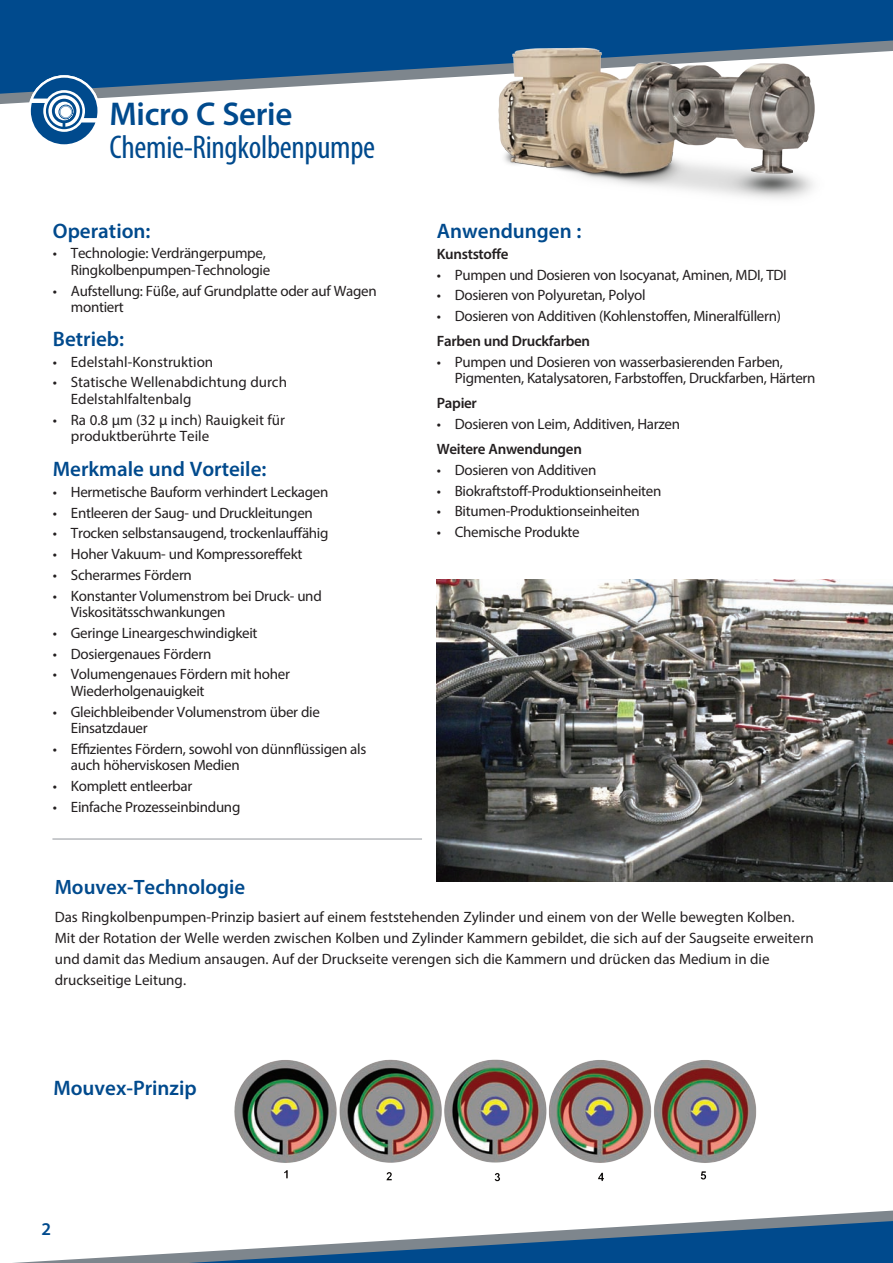
<style>
.page{position:relative;width:893px;height:1263px;background:#fff}
.page>*{position:absolute;margin:0;border:0;box-sizing:border-box;transform-origin:0 0}
.t1{font:condensed 33px "Myriad Pro";letter-spacing:-.01em;color:#004a8d}
.t2{font:600 33px "Myriad Pro";letter-spacing:-.01em;color:#004a8d}
.t3{font:600 21px "Myriad Pro";color:#004a8d}
.t4{font:600 20.85px "Myriad Pro";color:#004a8d}
.t5{font:600 18px "Myriad Pro";color:#004a8d}
.t6{font:15px/16.5px "Myriad Pro";letter-spacing:-.02em;color:#231f20}
.t7{font:15px/21px "Myriad Pro";color:#231f20}
.t8{font:600 15px "Myriad Pro";letter-spacing:-.02em;color:#231f20}
</style>
<div class="page">
<svg style="left:13px;top:1210px;width:880px;height:53px"></svg>
<div style="left:0;top:0;width:893px;height:40px;background:#004a8d"></div>
<svg style="left:0;top:40px;width:893px;height:64px;fill:#004a8d"></svg>
<img style="left:234px;top:1059px;width:523px;height:123px">
<img style="left:490px;top:37px;width:341px;height:162px">
<img style="left:437px;top:579px;width:456px;height:303px">
<hr style="left:52px;top:838px;width:370px;height:2px;background:#b7b9bd">
<svg style="left:28px;top:75px;width:72px;height:72px"></svg>
<svg style="left:31px;top:78px;width:66px;height:66px"></svg>
<h1 class="t2" style="left:110px;top:93px;width:184px">Micro C Serie</h1>
<h1 class="t1" style="left:110px;top:127px;width:267px">Chemie-Ringkolbenpumpe</h1>
<h2 class="t3" style="left:53px;top:217px;width:99px">Operation:</h2>
<p class="t6" style="left:53px;top:245px;width:219px;text-align:right">• Technologie: Verdrängerpumpe,<br>Ringkolbenpumpen-Technologie</p>
<p class="t6" style="left:71px;top:282px;width:307px;text-indent:-18px">• Aufstellung: Füße, auf Grundplatte oder auf Wagen montiert</p>
<h2 class="t3" style="left:53px;top:325px;width:73px">Betrieb:</h2>
<p class="t7" style="left:53px;top:351px;width:162px">• Edelstahl-Konstruktion</p>
<p class="t7" style="left:71px;top:374px;width:218px;line-height:16.5px;text-indent:-18px">• Statische Wellenabdichtung durch<br>Edelstahlfaltenbalg</p>
<p class="t7" style="left:71px;top:411px;width:216px;line-height:16.5px;text-indent:-18px">• Ra 0.8 μm (32 μ inch) Rauigkeit für produktberührte Teile</p>
<h2 class="t3" style="left:53px;top:456px;width:215px">Merkmale und Vorteile:</h2>
<p class="t6" style="left:53px;top:483px;width:277px">• Hermetische Bauform verhindert Leckagen</p>
<p class="t6" style="left:53px;top:504px;width:261px">• Entleeren der Saug- und Druckleitungen</p>
<p class="t6" style="left:53px;top:525px;width:277px">• Trocken selbstansaugend, trockenlauffähig</p>
<p class="t6" style="left:53px;top:545px;width:251px">• Hoher Vakuum- und Kompressoreffekt</p>
<p class="t6" style="left:53px;top:566px;width:141px">• Scherarmes Fördern</p>
<p class="t6" style="left:71px;top:587px;width:252px;text-indent:-18px">• Konstanter Volumenstrom bei Druck- und<br>Viskositätsschwankungen</p>
<p class="t6" style="left:53px;top:624px;width:206px">• Geringe Lineargeschwindigkeit</p>
<p class="t6" style="left:53px;top:645px;width:160px">• Dosiergenaues Fördern</p>
<p class="t6" style="left:71px;top:666px;width:221px;text-indent:-18px">• Volumengenaues Fördern mit hoher<br>Wiederholgenauigkeit</p>
<p class="t6" style="left:71px;top:703px;width:251px;text-indent:-18px">• Gleichbleibender Volumenstrom über die<br>Einsatzdauer</p>
<p class="t6" style="left:71px;top:740px;width:297px;text-indent:-18px">• Effizientes Fördern, sowohl von dünnflüssigen als auch höherviskosen Medien</p>
<p class="t6" style="left:53px;top:777px;width:141px">• Komplett entleerbar</p>
<p class="t6" style="left:53px;top:798px;width:189px">• Einfache Prozesseinbindung</p>
<h2 class="t3" style="left:437px;top:218px;width:146px">Anwendungen :</h2>
<p class="t8" style="left:437px;top:244px;width:73px">Kunststoffe</p>
<p class="t6" style="left:437px;top:266px;width:351px">• Pumpen und Dosieren von Isocyanat, Aminen, MDI, TDI</p>
<p class="t6" style="left:437px;top:287px;width:210px">• Dosieren von Polyuretan, Polyol</p>
<p class="t6" style="left:437px;top:307px;width:346px">• Dosieren von Additiven (Kohlenstoffen, Mineralfüllern)</p>
<p class="t8" style="left:437px;top:331px;width:155px">Farben und Druckfarben</p>
<p class="t6" style="left:455px;top:353px;width:362px;text-indent:-18px">• Pumpen und Dosieren von wasserbasierenden Farben,<br>Pigmenten, Katalysatoren, Farbstoffen, Druckfarben, Härtern</p>
<p class="t8" style="left:437px;top:394px;width:42px">Papier</p>
<p class="t6" style="left:437px;top:415px;width:245px">• Dosieren von Leim, Additiven, Harzen</p>
<p class="t8" style="left:437px;top:439px;width:147px">Weitere Anwendungen</p>
<p class="t6" style="left:437px;top:461px;width:161px">• Dosieren von Additiven</p>
<p class="t6" style="left:437px;top:482px;width:226px">• Biokraftstoff-Produktionseinheiten</p>
<p class="t6" style="left:437px;top:503px;width:205px">• Bitumen-Produktionseinheiten</p>
<p class="t6" style="left:437px;top:523px;width:144px">• Chemische Produkte</p>
<h3 class="t4" style="left:55px;top:874px;width:192px">Mouvex-Technologie</h3>
<p class="t7" style="left:55px;top:906px;width:760px">Das Ringkolbenpumpen-Prinzip basiert auf einem feststehenden Zylinder und einem von der Welle bewegten Kolben.<br>Mit der Rotation der Welle werden zwischen Kolben und Zylinder Kammern gebildet, die sich auf der Saugseite erweitern und damit das Medium ansaugen. Auf der Druckseite verengen sich die Kammern und drücken das Medium in die druckseitige Leitung.</p>
<h2 class="t3" style="left:53px;top:1074px;width:145px">Mouvex-Prinzip</h2>
<p class="t5" style="left:41px;top:1217px;width:11px">2</p>
</div>
